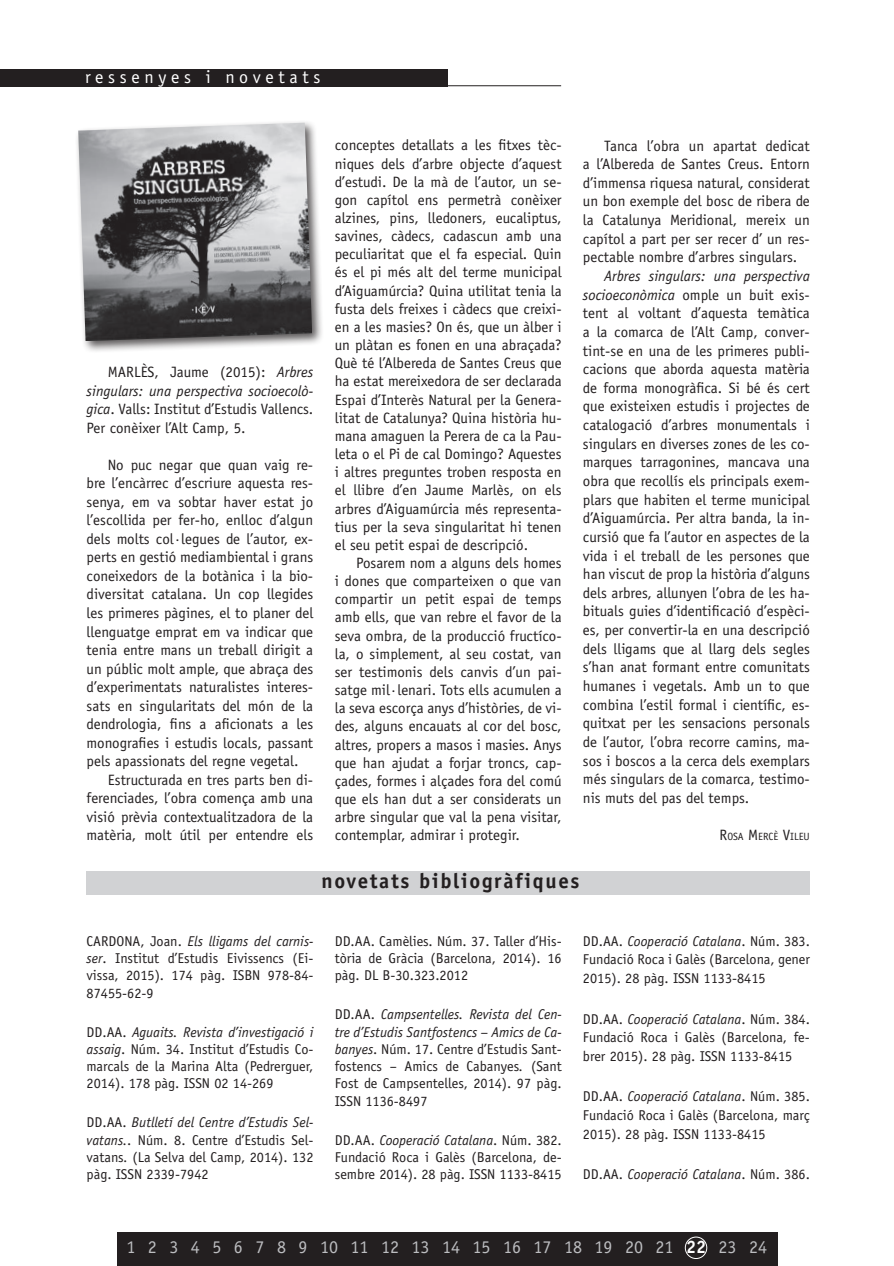
<style>
.page{position:relative;width:894px;height:1266px;background:#fff}
.page>*{position:absolute;margin:0;border:0;box-sizing:border-box;transform-origin:0 0}
.Text{font:700 21px "Officina Sans";letter-spacing:.08em;color:#231f20}
.t1{font:18px "Officina Sans";color:#bcbdc0}
.t2{font:18px "Officina Sans";letter-spacing:.26em;color:#fff}
.ressenya{font:15px/18.1px "Officina Sans";color:#231f20;text-align:justify}
.bibliografia{font:14.25px/17.2px "Officina Sans";color:#231f20;text-align:justify}
.bibliografia-2{font:italic 14.25px "Officina Sans";color:#231f20}
.signatura{font:10.5px "Officina Sans";color:#231f20}
.s1{font-style:italic}
.s2{font-size:15px}
.s3{font-style:normal}
.s4{font-weight:700;color:#fff}
</style>
<div class="page">
<div style="left:0;top:69px;width:447px;height:17px;background:#231f20"></div>
<div style="left:117px;top:1232px;width:660px;height:34px;background:#231f20"></div>
<hr style="left:447px;top:85px;width:114px;height:1px;background:#231f20">
<div style="left:685px;top:1236px;width:22px;height:22px;border:1px solid #fff;border-radius:50%"></div>
<div style="left:86px;top:871px;width:723px;height:23px;background:#d1d2d4"></div>
<div style="left:75px;top:119px;width:249px;height:235px;background:#231f20;opacity:.75"></div>
<img style="left:78px;top:123px;width:234px;height:218px">
<p class="t2" style="left:85px;top:66px;width:237px">ressenyes i novetats</p>
<p class="ressenya" style="left:87px;top:363px;width:228px;text-indent:21px">MARLÈS, Jaume (2015): <span class="s1">Arbres singulars: una perspectiva socioecolò&shy;gica</span>. Valls: Institut d’Estudis Vallencs.<br>Per conèixer l’Alt Camp, 5.</p>
<p class="ressenya" style="left:87px;top:455px;width:228px;text-indent:21px">No puc negar que quan vaig re&shy;bre l’encàrrec d’escriure aquesta res&shy;senya, em va sobtar haver estat jo l’escollida per fer-ho, enlloc d’algun dels molts col·legues de l’autor, ex&shy;perts en gestió mediambiental i grans coneixedors de la botànica i la bio&shy;diversitat catalana. Un cop llegides les primeres pàgines, el to planer del llenguatge emprat em va indicar que tenia entre mans un treball dirigit a un públic molt ample, que abraça des d’experimentats naturalistes interes&shy;sats en singularitats del món de la dendrologia, fins a aficionats a les monografies i estudis locals, passant pels apassionats del regne vegetal.</p>
<p class="ressenya" style="left:87px;top:770px;width:228px;text-indent:21px">Estructurada en tres parts ben di&shy;ferenciades, l’obra comença amb una visió prèvia contextualitzadora de la matèria, molt útil per entendre els</p>
<p class="ressenya" style="left:335px;top:136px;width:228px">conceptes detallats a les fitxes tèc&shy;niques dels d’arbre objecte d’aquest d’estudi. De la mà de l’autor, un se&shy;gon capítol ens permetrà conèixer alzines, pins, lledoners, eucaliptus, savines, càdecs, cadascun amb una peculiaritat que el fa especial. Quin és el pi més alt del terme municipal d’Aiguamúrcia? Quina utilitat tenia la fusta dels freixes i càdecs que creixi&shy;en a les masies? On és, que un àlber i un plàtan es fonen en una abraçada?<br>Què té l’Albereda de Santes Creus que ha estat mereixedora de ser declarada Espai d’Interès Natural per la Genera&shy;litat de Catalunya? Quina història hu&shy;mana amaguen la Perera de ca la Pau&shy;leta o el Pi de cal Domingo? Aquestes i altres preguntes troben resposta en el llibre d’en Jaume Marlès, on els arbres d’Aiguamúrcia més representa&shy;tius per la seva singularitat hi tenen el seu petit espai de descripció.</p>
<p class="ressenya" style="left:335px;top:554px;width:228px;text-indent:21px">Posarem nom a alguns dels homes i dones que comparteixen o que van compartir un petit espai de temps amb ells, que van rebre el favor de la seva ombra, de la producció fructíco&shy;la, o simplement, al seu costat, van ser testimonis dels canvis d’un pai&shy;satge mil·lenari. Tots ells acumulen a la seva escorça anys d’històries, de vi&shy;des, alguns encauats al cor del bosc, altres, propers a masos i masies. Anys que han ajudat a forjar troncs, cap&shy;çades, formes i alçades fora del comú que els han dut a ser considerats un arbre singular que val la pena visitar, contemplar, admirar i protegir.</p>
<p class="ressenya" style="left:583px;top:136px;width:228px;line-height:18.6px;text-indent:21px">Tanca l’obra un apartat dedicat a l’Albereda de Santes Creus. Entorn d’immensa riquesa natural, considerat un bon exemple del bosc de ribera de la Catalunya Meridional, mereix un capítol a part per ser recer d’ un res&shy;pectable nombre d’arbres singulars.</p>
<p class="ressenya" style="left:583px;top:267px;width:228px;line-height:18.6px;text-indent:21px"><span class="s1">Arbres singulars: una perspectiva socioeconòmica</span> omple un buit exis&shy;tent al voltant d’aquesta temàtica a la comarca de l’Alt Camp, conver&shy;tint-se en una de les primeres publi&shy;cacions que aborda aquesta matèria de forma monogràfica. Si bé és cert que existeixen estudis i projectes de catalogació d’arbres monumentals i singulars en diverses zones de les co&shy;marques tarragonines, mancava una obra que recollís els principals exem&shy;plars que habiten el terme municipal d’Aiguamúrcia. Per altra banda, la in&shy;cursió que fa l’autor en aspectes de la vida i el treball de les persones que han viscut de prop la història d’alguns dels arbres, allunyen l’obra de les ha&shy;bituals guies d’identificació d’espèci&shy;es, per convertir-la en una descripció dels lligams que al llarg dels segles s’han anat formant entre comunitats humanes i vegetals. Amb un to que combina l’estil formal i científic, es&shy;quitxat per les sensacions personals de l’autor, l’obra recorre camins, ma&shy;sos i boscos a la cerca dels exemplars més singulars de la comarca, testimo&shy;nis muts del pas del temps.</p>
<p class="signatura" style="left:719px;top:830px;width:90px"><span class="s2">R</span>OSA <span class="s2">M</span>ERCÈ <span class="s2">V</span>ILEU</p>
<p class="Text" style="left:321px;top:868px;width:259px">novetats bibliogràfiques</p>
<p class="bibliografia" style="left:87px;top:932px;width:228px">CARDONA, Joan. <span class="s1">Els lligams del carnis&shy;ser</span>. Institut d’Estudis Eivissencs (Ei&shy;vissa, 2015). 174 pàg. ISBN 978-84- 87455-62-9</p>
<p class="bibliografia" style="left:87px;top:1023px;width:228px">DD.AA. <span class="s1">Aguaits. Revista d’investigació i assaig</span>. Núm. 34. Institut d’Estudis Co&shy;marcals de la Marina Alta (Pedrerguer, 2014). 178 pàg. ISSN 02 14-269</p>
<p class="bibliografia" style="left:87px;top:1114px;width:228px">DD.AA. <span class="s1">Butlletí del Centre d’Estudis Sel&shy;vatans.</span>. Núm. 8. Centre d’Estudis Sel&shy;vatans<span class="s1">.</span> (La Selva del Camp, 2014). 132 pàg. ISSN 2339-7942</p>
<p class="bibliografia" style="left:335px;top:932px;width:228px">DD.AA. Camèlies. Núm. 37. Taller d’His&shy;tòria de Gràcia (Barcelona, 2014). 16 pàg. DL B-30.323.2012</p>
<p class="bibliografia" style="left:335px;top:1006px;width:228px">DD.AA. <span class="s1">Campsentelles. Revista del Cen&shy;tre d’Estudis Santfostencs – Amics de Ca&shy;banyes</span>. Núm. 17. Centre d’Estudis Sant&shy;fostencs – Amics de Cabanyes<span class="s1">.</span> (Sant Fost de Campsentelles, 2014). 97 pàg.<br>ISSN 1136-8497</p>
<p class="bibliografia" style="left:335px;top:1131px;width:228px">DD.AA. <span class="s1">Cooperació Catalana</span>. Núm. 382.<br>Fundació Roca i Galès (Barcelona, de&shy;sembre 2014). 28 pàg. ISSN 1133-8415</p>
<p class="bibliografia" style="left:583px;top:931px;width:228px;line-height:18.8px">DD.AA. <span class="s1">Cooperació Catalana</span>. Núm. 383.<br>Fundació Roca i Galès (Barcelona, gener 2015). 28 pàg. ISSN 1133-8415</p>
<p class="bibliografia" style="left:583px;top:1009px;width:228px;line-height:18.8px">DD.AA. <span class="s1">Cooperació Catalana</span>. Núm. 384.<br>Fundació Roca i Galès (Barcelona, fe&shy;brer 2015). 28 pàg. ISSN 1133-8415</p>
<p class="bibliografia" style="left:583px;top:1087px;width:228px;line-height:18.8px">DD.AA. <span class="s1">Cooperació Catalana</span>. Núm. 385.<br>Fundació Roca i Galès (Barcelona, març 2015). 28 pàg. ISSN 1133-8415</p>
<p class="bibliografia-2" style="left:583px;top:1166px;width:228px"><span class="s3">DD.AA.</span> Cooperació Catalana<span class="s3">. Núm. 386.</span></p>
<p class="t1" style="left:126px;top:1236px;width:642px">1 2 3 4 5 6 7 8 9 10 11 12 13 14 15 16 17 18 19 20 21 <span class="s4">22</span> 23 24</p>
</div>
